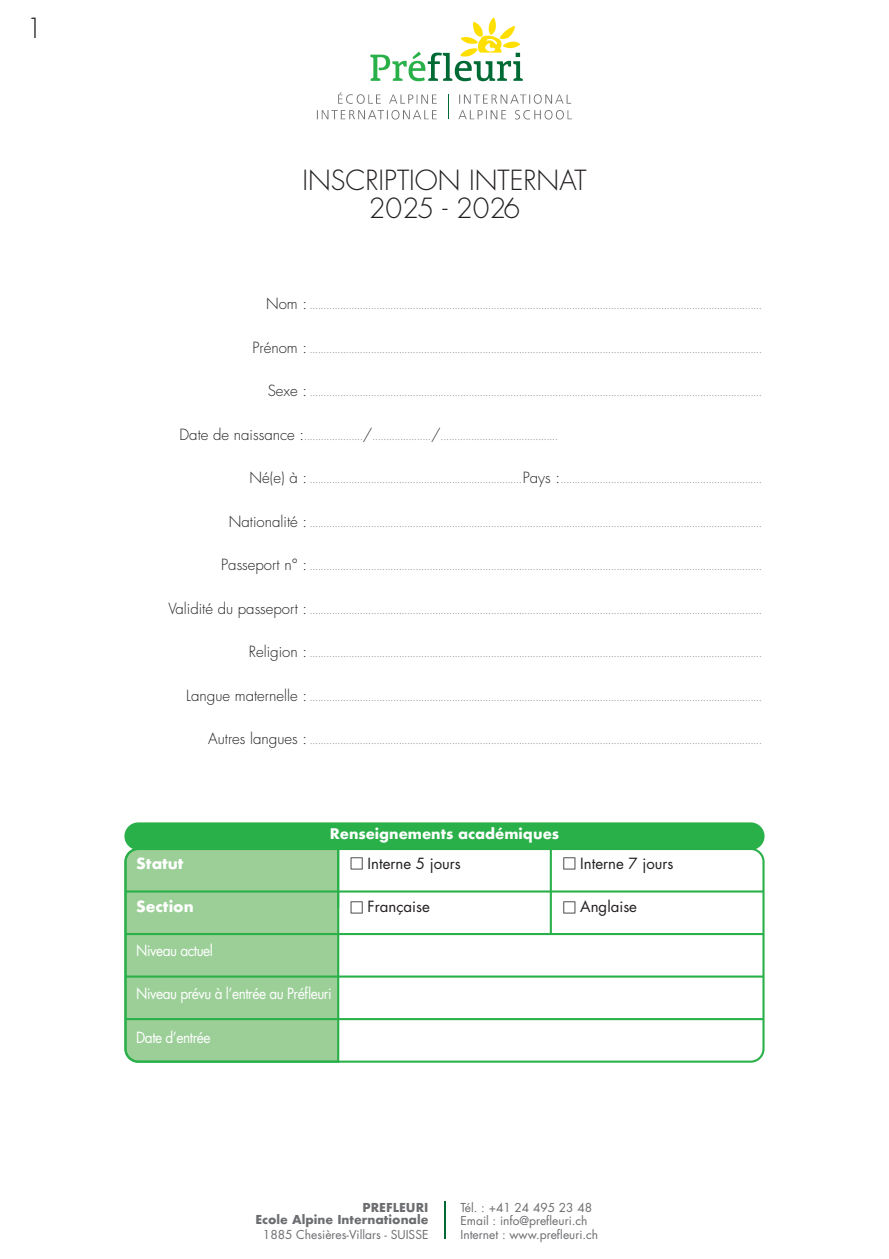
<style>
.page{position:relative;width:889px;height:1259px;background:#fff}
.page>*{position:absolute;margin:0;border:0;box-sizing:border-box;transform-origin:0 0}
.t1{font:300 27px/28.5px "Futura Std";color:#231f20;text-align:center}
.t2{font:15px "Futura Std";letter-spacing:-.035em;color:#fff;scale:.91 1}
.t3{font:15px "Futura Std";color:#231f20}
.t4{font:700 15px "Futura";color:#fff}
.t5{font:700 14.25px "Futura";color:#fff}
.t6{font:12px/13.5px "Futura Std";color:#6c6d70}
.t7{font:700 12px/12px "Futura";color:#6c6d70;text-align:right}
.t8{font:300 9px "Futura Std";color:#231f20}
.s1{font-size:15px}
</style>
<div class="page">
<div style="left:125px;top:823px;width:638px;height:26px;background:#2ab049;border-radius:13px"></div>
<div style="left:124px;top:822px;width:640px;height:28px;border:2px solid #2ab049;border-radius:13px"></div>
<div style="left:127px;top:847px;width:213px;height:216px;background:#9ccf98"></div>
<div style="left:124px;top:848px;width:640px;height:214px;border:2px solid #2ab049;border-radius:13px"></div>
<hr style="left:337px;top:849px;width:2px;height:59px;background:#2ab049">
<hr style="left:550px;top:849px;width:2px;height:85px;background:#2ab049">
<hr style="left:125px;top:890px;width:638px;height:2px;background:#2ab049">
<hr style="left:125px;top:933px;width:638px;height:2px;background:#2ab049">
<hr style="left:125px;top:975px;width:638px;height:2px;background:#2ab049">
<hr style="left:125px;top:1018px;width:638px;height:2px;background:#2ab049">
<hr style="left:444px;top:1201px;width:1px;height:37px;background:#006a35">
<svg style="left:370px;top:17px;width:153px;height:64px"></svg>
<svg style="left:317px;top:92px;width:119px;height:28px"></svg>
<svg style="left:458px;top:94px;width:114px;height:26px"></svg>
<svg style="left:448px;top:94px;width:1px;height:25px"></svg>
<h1 class="t1" style="left:26px;top:15px;width:18px">1</h1>
<h1 class="t1" style="left:302px;top:166px;width:286px">INSCRIPTION INTERNAT<br>2025 - 2026</h1>
<p class="t8" style="left:266px;top:300px;width:497px"><span class="s1">Nom :</span> ..................................................................................................................................................................</p>
<p class="t8" style="left:252px;top:344px;width:511px"><span class="s1">Prénom :</span> ..................................................................................................................................................................</p>
<p class="t8" style="left:268px;top:387px;width:495px"><span class="s1">Sexe :</span> ..................................................................................................................................................................</p>
<p class="t8" style="left:179px;top:431px;width:380px"><span class="s1">Date de naissance :</span>.....................<span class="s1">/</span>.....................<span class="s1">/</span>..........................................</p>
<p class="t8" style="left:249px;top:474px;width:514px"><span class="s1">Né(e) à :</span> ............................................................................<span class="s1">Pays :</span>........................................................................</p>
<p class="t8" style="left:229px;top:518px;width:534px"><span class="s1">Nationalité :</span> ..................................................................................................................................................................</p>
<p class="t8" style="left:221px;top:561px;width:542px"><span class="s1">Passeport n° :</span> ..................................................................................................................................................................</p>
<p class="t8" style="left:168px;top:605px;width:595px"><span class="s1">Validité du passeport :</span> ..................................................................................................................................................................</p>
<p class="t8" style="left:249px;top:648px;width:514px"><span class="s1">Religion :</span> ..................................................................................................................................................................</p>
<p class="t8" style="left:186px;top:692px;width:577px"><span class="s1">Langue maternelle :</span> ..................................................................................................................................................................</p>
<p class="t8" style="left:208px;top:735px;width:555px"><span class="s1">Autres langues :</span> ..................................................................................................................................................................</p>
<h3 class="t5" style="left:330px;top:823px;width:231px">Renseignements académiques</h3>
<h2 class="t4" style="left:136px;top:852px;width:49px">Statut</h2>
<h2 class="t3" style="left:367px;top:854px;width:95px">Interne 5 jours</h2>
<h2 class="t3" style="left:580px;top:854px;width:95px">Interne 7 jours</h2>
<h2 class="t4" style="left:136px;top:896px;width:59px">Section</h2>
<h2 class="t3" style="left:367px;top:897px;width:64px">Française</h2>
<h2 class="t3" style="left:580px;top:897px;width:58px">Anglaise</h2>
<h2 class="t2" style="left:136px;top:941px;width:86px">Niveau actuel</h2>
<h2 class="t2" style="left:136px;top:984px;width:216px">Niveau prévu à l’entrée au Préfleuri</h2>
<h2 class="t2" style="left:136px;top:1028px;width:83px">Date d’entrée</h2>
<h3 class="t7" style="left:255px;top:1201px;width:174px">PREFLEURI<br>Ecole Alpine Internationale</h3>
<h3 class="t6" style="left:263px;top:1227px;width:167px">1885 Chesières-Villars - SUISSE</h3>
<h3 class="t6" style="left:460px;top:1200px;width:139px">Tél. : +41 24 495 23 48<br>Email : info@prefleuri.ch<br>Internet : www.prefleuri.ch</h3>
</div>
